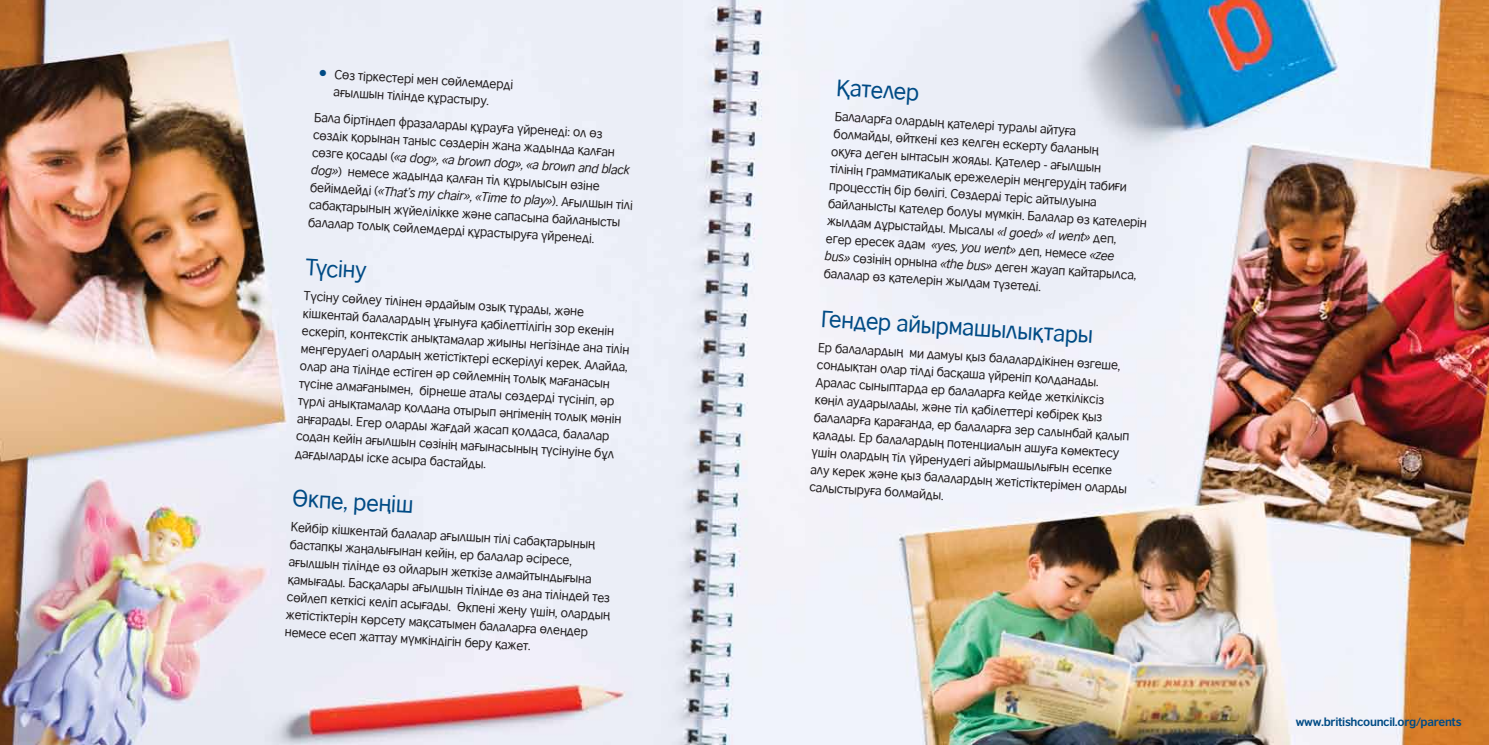
<style>
.page{position:relative;width:1489px;height:745px;background:#fff}
.page>*{position:absolute;margin:0;border:0;box-sizing:border-box;transform-origin:0 0}
.t1{font:22.5px "British Council Sans";color:#004b85}
.t2{font:12.5px/17.5px "British Council Sans";color:#231f20}
.t3{font:italic 12.5px/18.5px "British Council Sans";color:#231f20;text-align:right}
.t4{font:700 11.25px "British Council Sans Cyr";letter-spacing:-.03em;color:#004b85}
.s1{font-size:25px;color:#004b85}
.s2{font-style:italic}
.s3{font-style:normal}
</style>
<div class="page">
<img style="left:0;top:0;width:1488px;height:744px">
<p class="t2" style="left:317px;top:65px;width:199px;text-align:center;rotate:3deg"><span class="s1">•</span> Сөз тіркестері мен сөйлемдерді ағылшын тілінде құрастыру.</p>
<p class="t2" style="left:314px;top:108px;width:325px;rotate:3deg">Бала бiртiндеп фразаларды құрауға үйренеді: ол өз сөздiк қорынан таныс сөздерiн жаңа жадында қалған сөзге қосады (<span class="s2">«a dog», «a brown dog», «a brown and black dog»</span>) немесе жадында қалған тiл құрылысын өзiне бейiмдейдi (<span class="s2">«That’s my chair», «Time to play»</span>). Ағылшын тiлi сабақтарының жүйелiлiкке және сапасына байланысты балалар толық сөйлемдерді құрастыруға үйренеді.</p>
<h1 class="t1" style="left:306px;top:253px;width:63px;rotate:3deg">Түсiну</h1>
<p class="t2" style="left:303px;top:287px;width:330px;rotate:3deg">Түсiну сөйлеу тiлiнен әрдайым озық тұрады, және кiшкентай балалардың ұғынуға қабiлеттiлiгiн зор екенін ескеріп, контекстiк анықтамалар жиыны негiзiнде ана тiлiн меңгерудегi олардың жетiстiктерi ескерілуі керек. Алайда, олар ана тiлiнде естіген әр сөйлемнің толық мағанасын түсiне алмағанымен, бiрнеше аталы сөздерді түсініп, әр түрлi анықтамалар қолдана отырып әңгіменің толық мәнін аңғарады. Егер оларды жағдай жасап қолдаса, балалар содан кейін ағылшын сөзiнiң мағынасының түсiнуiне бұл дағдыларды iске асыра бастайды.</p>
<h1 class="t1" style="left:293px;top:484px;width:123px;rotate:3deg">Өкпе, реңіш</h1>
<p class="t2" style="left:291px;top:518px;width:325px;rotate:3deg">Кейбiр кiшкентай балалар ағылшын тiлi сабақтарының бастапқы жаңалығынан кейiн, ер балалар әсiресе, ағылшын тiлiнде өз ойларын жеткізе алмайтындығына қамығады. Басқалары ағылшын тiлiнде өз ана тіліндей тез сөйлеп кеткісі келіп асығады. Өкпені жеңу үшiн, олардың жетістіктерін көрсету мақсатымен балаларға өлеңдер немесе есеп жаттау мүмкiндiгiн беру қажет.</p>
<h1 class="t1" style="left:837px;top:73px;width:85px;rotate:4deg">Қателер</h1>
<p class="t2" style="left:834px;top:106px;width:321px;rotate:4deg">Балаларға олардың қателерi туралы айтуға<br>болмайды, өйткенi кез келген ескерту баланың<br>оқуға деген ынтасын жояды. Қателер - ағылшын<br>тiлiнiң грамматикалық ережелерiн меңгерудің табиғи процесстiң бiр бөлiгi. Сөздерді терiс айтылуына байланысты қателер болуы мүмкін. Балалар өз қателерiн жылдам дұрыстайды. Мысалы <span class="s2">«I goed» «I went»<br></span>егер ересек адам</p>
<p class="t3" style="left:933px;top:216px;width:186px;rotate:4deg"><span class="s3">деп,<br></span>«yes, you went» <span class="s3">деп, немесе</span> «zee</p>
<p class="t3" style="left:825px;top:246px;width:27px;rotate:4deg">bus»</p>
<p class="t2" style="left:825px;top:244px;width:314px;line-height:18.2px;text-indent:28px;rotate:4deg">сөзінің орнына <span class="s2">«the bus»</span> деген жауап қайтарылса, балалар өз қателерін жылдам түзетеді.</p>
<h1 class="t1" style="left:822px;top:303px;width:274px;rotate:4deg">Гендер айырмашылықтары</h1>
<p class="t2" style="left:818px;top:336px;width:320px;rotate:4deg">Ер балалардың ми дамуы қыз балалардікінен өзгеше, сондықтан олар тілді басқаша үйреніп қолданады.<br>Аралас сыныптарда ер балаларға кейде жеткiлiксiз көңіл аударылады, және тiл қабiлеттері көбірек қыз балаларға қарағанда, ер балаларға зер салынбай қалып қалады. Ер балалардың потенциалын ашуға көмектесу үшiн олардың тіл үйренудегі айырмашылығын есепке алу керек және қыз балалардың жетістіктерімен оларды салыстыруға болмайды.</p>
<p class="t4" style="left:1295px;top:714px;width:167px">www.britishcouncil.org/parents</p>
</div>
